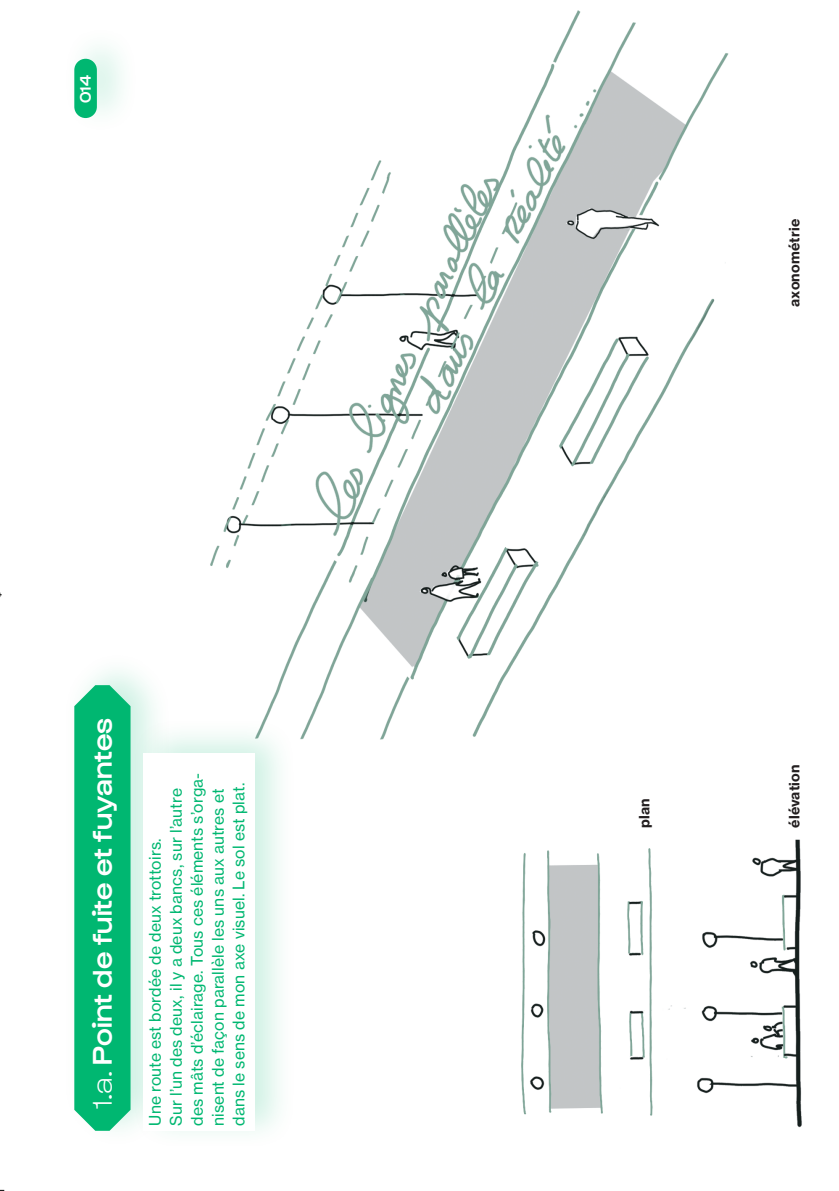
<style>
.page{position:relative;width:839px;height:1191px;background:#fff}
.page>*{position:absolute;margin:0;border:0;box-sizing:border-box;transform-origin:0 0}
.t1{font:500 28px "Gustavo";letter-spacing:-.005em;color:#fff}
.t2{font:15.75px/21px "N Haas Grotesk TX Pro 55 Rg";letter-spacing:.01em;color:#00b771}
.t3{font:500 15.75px "Gustavo";color:#fff}
.t4{font:14px "N Haas Grotesk TX Std 75 Bd";letter-spacing:.015em;color:#231f20}
.s1{font-weight:300}
</style>
<div class="page">
<img style="left:210px;top:10px;width:592px;height:1118px">
<div style="left:61px;top:649px;width:112px;height:499px;background:#00b771;opacity:.2"></div>
<div style="left:74px;top:685px;width:57px;height:445px;background:#00b771"></div>
<div style="left:130px;top:716px;width:167px;height:433px;background:#00b771;opacity:.2"></div>
<div style="left:143px;top:753px;width:112px;height:377px;background:#fff"></div>
<div style="left:61px;top:24px;width:78px;height:111px;background:#00b771;opacity:.2"></div>
<div style="left:74px;top:59px;width:23px;height:59px;background:#00b771;border-radius:11px"></div>
<p class="t3" style="left:76px;top:103px;width:29px;rotate:-90deg">014</p>
<h1 class="t1" style="left:86px;top:1108px;width:392px;rotate:-90deg"><span class="s1">1.a.</span> Point de fuite et fuyantes</h1>
<p class="t2" style="left:144px;top:1125px;width:354px;rotate:-90deg">Une route est bordée de deux trottoirs.<br>Sur l’un des deux, il y a deux bancs, sur l’autre des mâts d’éclairage. Tous ces éléments s’orga&shy;nisent de façon parallèle les uns aux autres et dans le sens de mon axe visuel. Le sol est plat.</p>
<p class="t4" style="left:786px;top:307px;width:90px;rotate:-90deg">axonométrie</p>
<p class="t4" style="left:636px;top:828px;width:31px;rotate:-90deg">plan</p>
<p class="t4" style="left:786px;top:828px;width:65px;rotate:-90deg">élévation</p>
</div>
